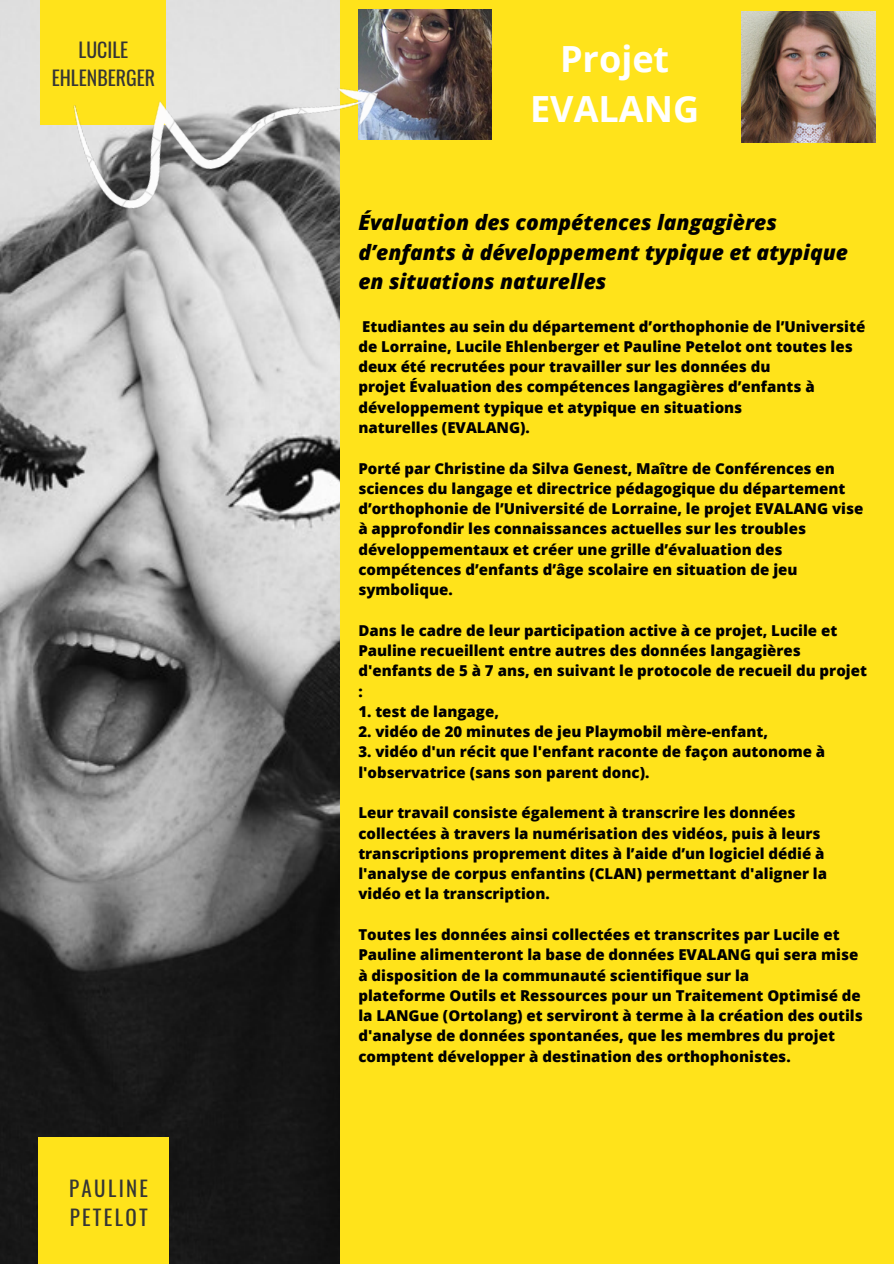
<style>
.page{position:relative;width:894px;height:1264px;background:#fff}
.page>*{position:absolute;margin:0;border:0;box-sizing:border-box;transform-origin:0 0}
.t1{font:700 36px/49.5px "Open Sans";color:#fff;text-align:center}
.t2{font:italic 800 21px/29.2px "Open Sans";color:#000}
.t3{font:21px/29.2px "Oswald";letter-spacing:.11em;color:#353535}
.t4{font:19.8px/28.2px "Oswald";color:#353535;text-align:center}
.t5{font:800 15px/20.2px "Open Sans";color:#000}
</style>
<div class="page">
<div style="left:0;top:0;width:893px;height:1263px;background:#ffe31b"></div>
<img style="left:741px;top:12px;width:134px;height:130px">
<img style="left:0;top:0;width:339px;height:1263px">
<div style="left:38px;top:1137px;width:131px;height:126px;background:#ffe31b"></div>
<img style="left:446px;top:9px;width:45px;height:131px">
<img style="left:18px;top:0;width:428px;height:340px">
<h3 class="t4" style="left:52px;top:35px;width:105px">LUCILE<br>EHLENBERGER</h3>
<h1 class="t1" style="left:530px;top:34px;width:170px">Projet<br>EVALANG</h1>
<h2 class="t3" style="left:69px;top:1172px;width:80px">PAULINE<br>PETELOT</h2>
<h2 class="t2" style="left:358px;top:207px;width:491px">Évaluation des compétences langagières d’enfants à développement typique et atypique en situations naturelles</h2>
<p class="t5" style="left:358px;top:316px;width:508px">Etudiantes au sein du département d’orthophonie de l’Université de Lorraine, Lucile Ehlenberger et Pauline Petelot ont toutes les deux été recrutées pour travailler sur les données du<br>projet Évaluation des compétences langagières d’enfants à développement typique et atypique en situations<br>naturelles (EVALANG).</p>
<p class="t5" style="left:358px;top:457px;width:506px">Porté par Christine da Silva Genest, Maître de Conférences en sciences du langage et directrice pédagogique du département d’orthophonie de l’Université de Lorraine, le projet EVALANG vise à approfondir les connaissances actuelles sur les troubles développementaux et créer une grille d’évaluation des compétences d’enfants d’âge scolaire en situation de jeu symbolique.</p>
<p class="t5" style="left:358px;top:620px;width:510px">Dans le cadre de leur participation active à ce projet, Lucile et Pauline recueillent entre autres des données langagières d'enfants de 5 à 7 ans, en suivant le protocole de recueil du projet :</p>
<p class="t5" style="left:358px;top:701px;width:142px">1. test de langage,</p>
<p class="t5" style="left:358px;top:721px;width:411px">2. vidéo de 20 minutes de jeu Playmobil mère-enfant,</p>
<p class="t5" style="left:358px;top:741px;width:468px">3. vidéo d'un récit que l'enfant raconte de façon autonome à l'observatrice (sans son parent donc).</p>
<p class="t5" style="left:358px;top:802px;width:470px">Leur travail consiste également à transcrire les données collectées à travers la numérisation des vidéos, puis à leurs transcriptions proprement dites à l’aide d’un logiciel dédié à l'analyse de corpus enfantins (CLAN) permettant d'aligner la vidéo et la transcription.</p>
<p class="t5" style="left:358px;top:924px;width:506px">Toutes les données ainsi collectées et transcrites par Lucile et Pauline alimenteront la base de données EVALANG qui sera mise à disposition de la communauté scientifique sur la<br>plateforme Outils et Ressources pour un Traitement Optimisé de la LANGue (Ortolang) et serviront à terme à la création des outils d'analyse de données spontanées, que les membres du projet comptent développer à destination des orthophonistes.</p>
</div>
